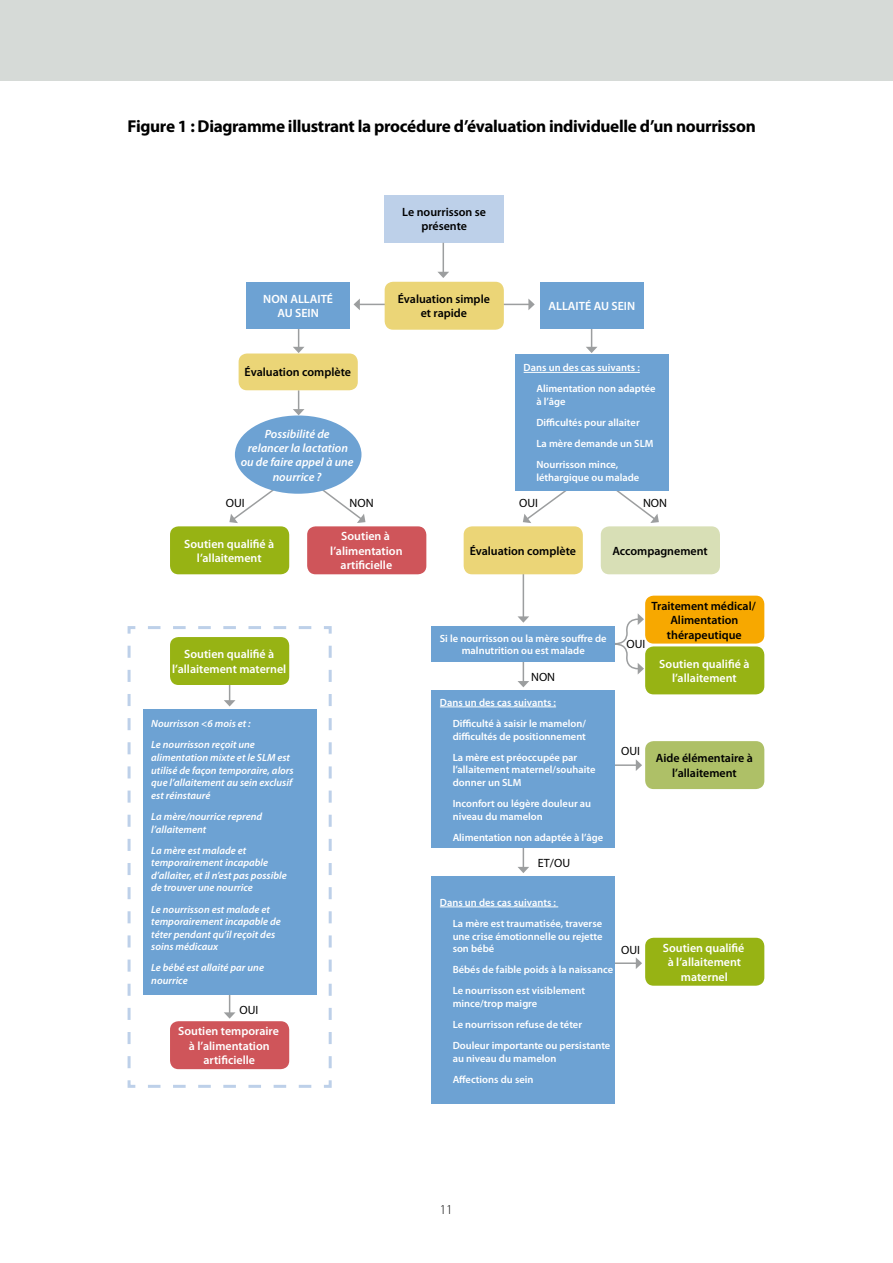
<style>
.page{position:relative;width:893px;height:1263px;background:#fff}
.page>*{position:absolute;margin:0;border:0;box-sizing:border-box;transform-origin:0 0}
.t1{font:700 17.25px "Myriad Pro";letter-spacing:-.02em;color:#000}
.t2{font:300 13.5px "Myriad Pro";color:#000}
.t3{font:600 12px/14.4px "Myriad Pro";color:#fff;text-align:center}
.t4{font:600 12px/14.4px "Myriad Pro";color:#000;text-align:center}
.t5{font:italic 600 12px/14.4px "Myriad Pro";color:#fff;text-align:center}
.t6{font:12px "Myriad Pro";color:#000}
.t7{font:600 10.5px/21.1px "Myriad Pro";color:#fff}
.t8{font:italic 600 10.5px/12.6px "Myriad Pro";color:#fff}
</style>
<div class="page">
<div style="left:0;top:0;width:893px;height:81px;background:#d6dad7"></div>
<svg style="left:127px;top:626px;width:205px;height:462px"></svg>
<div style="left:385px;top:195px;width:119px;height:48px;background:#bdd0e9"></div>
<svg style="left:437px;top:243px;width:12px;height:35px"></svg>
<svg style="left:354px;top:299px;width:31px;height:11px"></svg>
<svg style="left:504px;top:299px;width:31px;height:11px"></svg>
<svg style="left:293px;top:329px;width:11px;height:24px"></svg>
<svg style="left:293px;top:390px;width:11px;height:25px"></svg>
<svg style="left:586px;top:329px;width:11px;height:24px"></svg>
<svg style="left:229px;top:470px;width:136px;height:53px"></svg>
<svg style="left:523px;top:490px;width:136px;height:33px"></svg>
<hr style="left:523px;top:571px;width:1px;height:46px;background:#9c9e9f">
<svg style="left:517px;top:616px;width:12px;height:7px"></svg>
<svg style="left:517px;top:662px;width:12px;height:25px"></svg>
<svg style="left:518px;top:848px;width:11px;height:25px"></svg>
<hr style="left:611px;top:962px;width:25px;height:2px;background:#9c9e9f">
<svg style="left:636px;top:957px;width:6px;height:12px"></svg>
<hr style="left:611px;top:764px;width:25px;height:2px;background:#9c9e9f">
<svg style="left:636px;top:759px;width:6px;height:12px"></svg>
<svg style="left:615px;top:613px;width:29px;height:61px"></svg>
<div style="left:385px;top:282px;width:119px;height:48px;background:#ebd577;border-radius:9px"></div>
<div style="left:246px;top:282px;width:104px;height:47px;background:#6da2d3"></div>
<div style="left:540px;top:282px;width:104px;height:47px;background:#6da2d3"></div>
<div style="left:515px;top:354px;width:153px;height:136px;background:#6da2d3"></div>
<hr style="left:524px;top:372px;width:116px;height:1px;background:#fff">
<div style="left:235px;top:415px;width:126px;height:79px;background:#6da2d3;border-radius:50%"></div>
<div style="left:239px;top:353px;width:119px;height:37px;background:#ebd577;border-radius:9px"></div>
<div style="left:464px;top:526px;width:119px;height:48px;background:#ebd577;border-radius:9px"></div>
<div style="left:601px;top:526px;width:119px;height:48px;background:#d8dfb6;border-radius:9px"></div>
<div style="left:170px;top:526px;width:119px;height:48px;background:#97b314;border-radius:9px"></div>
<div style="left:307px;top:526px;width:119px;height:48px;background:#cf555a;border-radius:9px"></div>
<div style="left:431px;top:626px;width:184px;height:36px;background:#6da2d3"></div>
<div style="left:431px;top:690px;width:184px;height:158px;background:#6da2d3"></div>
<hr style="left:440px;top:707px;width:116px;height:1px;background:#fff">
<div style="left:431px;top:877px;width:184px;height:227px;background:#6da2d3"></div>
<hr style="left:440px;top:906px;width:118px;height:1px;background:#fff">
<div style="left:645px;top:646px;width:119px;height:48px;background:#97b314;border-radius:9px"></div>
<div style="left:645px;top:596px;width:119px;height:48px;background:#f7a800;border-radius:9px"></div>
<div style="left:645px;top:741px;width:119px;height:48px;background:#aec067;border-radius:9px"></div>
<div style="left:645px;top:938px;width:119px;height:48px;background:#97b314;border-radius:9px"></div>
<svg style="left:224px;top:685px;width:11px;height:21px"></svg>
<svg style="left:224px;top:994px;width:11px;height:25px"></svg>
<div style="left:170px;top:637px;width:119px;height:48px;background:#97b314;border-radius:9px"></div>
<div style="left:143px;top:709px;width:174px;height:285px;background:#6da2d3"></div>
<div style="left:170px;top:1021px;width:119px;height:48px;background:#cf555a;border-radius:9px"></div>
<h1 class="t1" style="left:128px;top:117px;width:630px">Figure 1 : Diagramme illustrant la procédure d’évaluation individuelle d’un nourrisson</h1>
<p class="t4" style="left:402px;top:205px;width:85px">Le nourrisson se présente</p>
<p class="t3" style="left:277px;top:291px;width:56px;text-align:left;text-indent:13px">ALLAITÉ<br>AU SEIN</p>
<p class="t3" style="left:548px;top:299px;width:86px">ALLAITÉ AU SEIN</p>
<p class="t4" style="left:398px;top:292px;width:94px">Évaluation simple et rapide</p>
<p class="t3" style="left:263px;top:291px;width:9px">NON</p>
<p class="t4" style="left:245px;top:365px;width:108px">Évaluation complète</p>
<p class="t5" style="left:241px;top:426px;width:114px">Possibilité de<br>relancer la lactation ou de faire appel à une nourrice ?</p>
<p class="t7" style="left:536px;top:357px;width:121px;text-indent:-13px">Dans un des cas suivants :<br>Alimentation non adaptée</p>
<p class="t7" style="left:536px;top:391px;width:119px">à l’âge<br>Difficultés pour allaiter<br>La mère demande un SLM<br>Nourrisson mince,</p>
<p class="t7" style="left:536px;top:467px;width:104px">léthargique ou malade</p>
<p class="t6" style="left:226px;top:496px;width:20px">OUI</p>
<p class="t6" style="left:350px;top:496px;width:26px">NON</p>
<p class="t6" style="left:519px;top:496px;width:20px">OUI</p>
<p class="t6" style="left:643px;top:496px;width:26px">NON</p>
<p class="t3" style="left:184px;top:537px;width:92px">Soutien qualifié à l’allaitement</p>
<p class="t3" style="left:330px;top:529px;width:74px">Soutien à l’alimentation artificielle</p>
<p class="t3" style="left:172px;top:647px;width:116px">Soutien qualifié à l’allaitement maternel</p>
<p class="t8" style="left:151px;top:713px;width:105px;line-height:21.1px">Nourrisson &lt;6 mois et :<br>Le nourrisson reçoit une</p>
<p class="t8" style="left:151px;top:751px;width:144px">alimentation mixte et le SLM est utilisé de façon temporaire, alors que l’allaitement au sein exclusif est réinstauré</p>
<p class="t8" style="left:151px;top:810px;width:113px">La mère/nourrice reprend l’allaitement</p>
<p class="t8" style="left:151px;top:844px;width:137px">La mère est malade et temporairement incapable d’allaiter, et il n’est pas possible de trouver une nourrice</p>
<p class="t8" style="left:151px;top:903px;width:131px">Le nourrisson est malade et temporairement incapable de téter pendant qu’il reçoit des soins médicaux</p>
<p class="t8" style="left:151px;top:962px;width:114px">Le bébé est allaité par une nourrice</p>
<p class="t6" style="left:240px;top:1004px;width:20px">OUI</p>
<p class="t3" style="left:178px;top:1024px;width:102px">Soutien temporaire à l’alimentation artificielle</p>
<p class="t4" style="left:470px;top:544px;width:108px">Évaluation complète</p>
<p class="t4" style="left:612px;top:544px;width:97px">Accompagnement</p>
<p class="t7" style="left:440px;top:632px;width:168px;line-height:12.6px;text-align:center">Si le nourrisson ou la mère souffre de malnutrition ou est malade</p>
<p class="t6" style="left:531px;top:670px;width:26px">NON</p>
<p class="t7" style="left:453px;top:692px;width:135px;text-indent:-13px">Dans un des cas suivants :<br>Difficulté à saisir le mamelon/</p>
<p class="t7" style="left:453px;top:726px;width:135px">difficultés de positionnement<br>La mère est préoccupée par</p>
<p class="t7" style="left:453px;top:763px;width:144px;line-height:12.6px">l’allaitement maternel/souhaite donner un SLM</p>
<p class="t7" style="left:453px;top:797px;width:140px;line-height:12.6px">Inconfort ou légère douleur au niveau du mamelon</p>
<p class="t7" style="left:453px;top:827px;width:152px">Alimentation non adaptée à l’âge</p>
<p class="t6" style="left:538px;top:857px;width:34px">ET/OU</p>
<p class="t4" style="left:651px;top:599px;width:106px">Traitement médical/<br>Alimentation thérapeutique</p>
<p class="t6" style="left:626px;top:638px;width:20px">OUI</p>
<p class="t3" style="left:659px;top:657px;width:92px">Soutien qualifié à l’allaitement</p>
<p class="t6" style="left:621px;top:744px;width:20px">OUI</p>
<p class="t4" style="left:656px;top:751px;width:99px">Aide élémentaire à l’allaitement</p>
<p class="t7" style="left:453px;top:892px;width:151px;text-indent:-13px">Dans un des cas suivants :<br>La mère est traumatisée, traverse</p>
<p class="t7" style="left:453px;top:930px;width:151px;line-height:12.6px">une crise émotionnelle ou rejette son bébé</p>
<p class="t7" style="left:453px;top:959px;width:162px">Bébés de faible poids à la naissance<br>Le nourrisson est visiblement</p>
<p class="t7" style="left:453px;top:993px;width:159px">mince/trop maigre<br>Le nourrisson refuse de téter<br>Douleur importante ou persistante</p>
<p class="t7" style="left:453px;top:1048px;width:105px">au niveau du mamelon<br>Affections du sein</p>
<p class="t6" style="left:621px;top:943px;width:20px">OUI</p>
<p class="t3" style="left:663px;top:941px;width:83px">Soutien qualifié à l’allaitement maternel</p>
<p class="t2" style="left:440px;top:1202px;width:15px">11</p>
</div>
